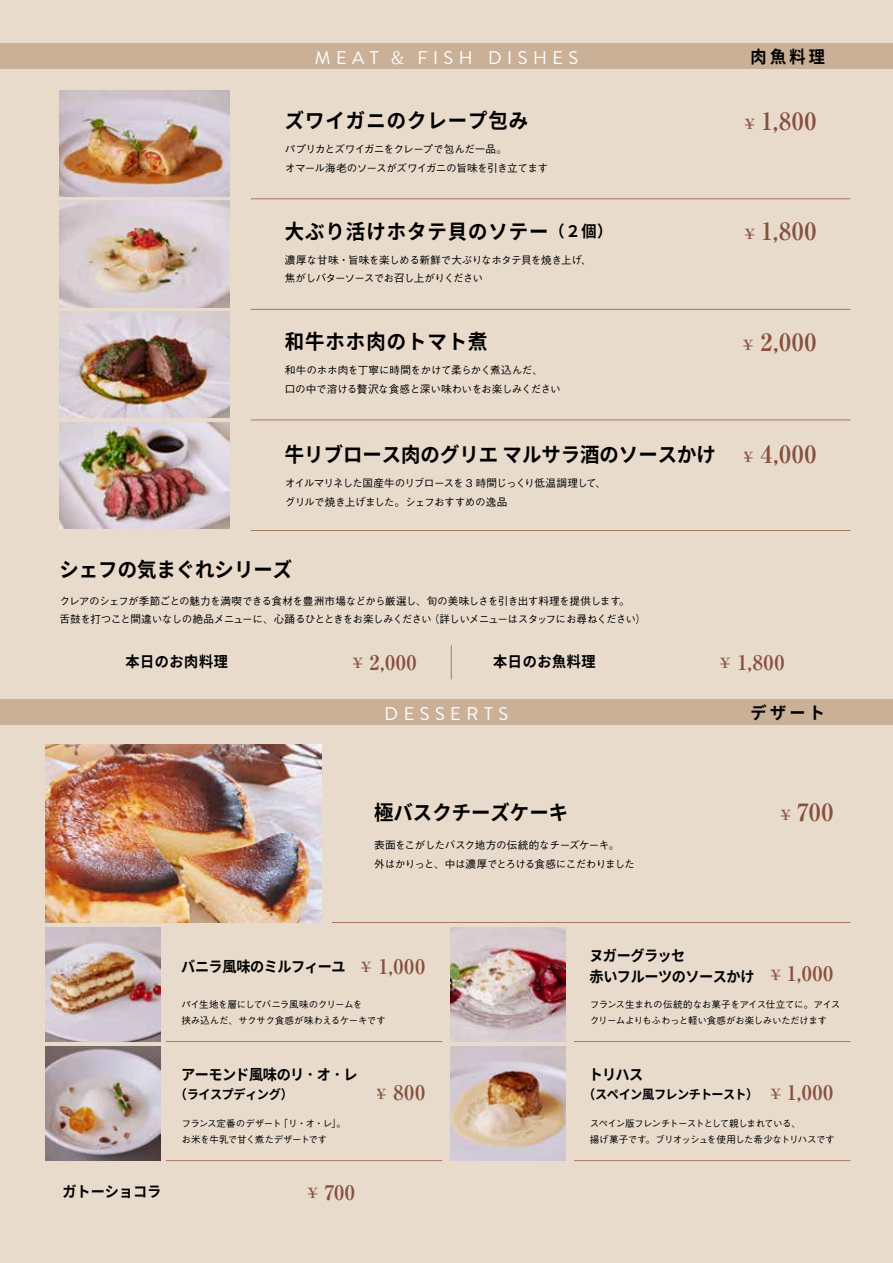
<style>
.page{position:relative;width:893px;height:1263px;background:#e9dbcc}
.page>*{position:absolute;margin:0;border:0;box-sizing:border-box;transform-origin:0 0}
.t1{font:700 23.85px "P Ryumin Pr 6 N";letter-spacing:.035em;color:#945f4f}
.t2{font:700 20.4px "Source Han Sans JP";color:#000;scale:.95 1}
.t3{font:700 20.4px "Source Han Sans JP";letter-spacing:.05em;color:#000;scale:.95 1}
.t4{font:700 20.25px "P Ryumin Pr 6 N";letter-spacing:.035em;color:#945f4f}
.t5{font:18.3px "Brandon Text";letter-spacing:.3em;color:#fff}
.t6{font:18.3px "Koz Min Pr 6 N";color:#fff}
.t7{font:700 16.95px "Source Han Sans JP";letter-spacing:.2em;color:#000;scale:.95 1}
.t8{font:700 15.9px "Source Han Sans JP";color:#000;scale:.95 1}
.t9{font:700 14.85px/20.2px "Source Han Sans JP";letter-spacing:-.025em;color:#000;scale:.95 1}
.t10{font:700 14.85px "Source Han Sans JP";letter-spacing:.04em;color:#000;scale:.95 1}
.t11{font:700 14.85px "Source Han Sans JP";color:#000;scale:.95 1}
.t12{font:700 14.1px "P Ryumin Pr 6 N";color:#945f4f}
.t13{font:700 12.75px "Source Han Sans JP";letter-spacing:-.035em;color:#000;scale:.95 1}
.t14{font:10.65px/18.6px "P Gothic BBB Pr 6 N";letter-spacing:-.055em;color:#000}
.t15{font:9.6px/15.9px "P Gothic BBB Pr 6 N";letter-spacing:-.05em;color:#000}
.t16{font:9.6px/15.9px "P Gothic BBB Pr 6 N";letter-spacing:-.075em;color:#000}
</style>
<div class="page">
<img style="left:60px;top:311px;width:170px;height:107px">
<img style="left:60px;top:422px;width:170px;height:106px">
<div style="left:0;top:44px;width:893px;height:25px;background:#cab097"></div>
<div style="left:0;top:699px;width:893px;height:26px;background:#cab097"></div>
<img style="left:60px;top:90px;width:170px;height:107px">
<img style="left:60px;top:201px;width:170px;height:106px">
<hr style="left:251px;top:198px;width:599px;height:1px;background:#a97561">
<hr style="left:251px;top:420px;width:599px;height:1px;background:#a97561">
<hr style="left:251px;top:309px;width:599px;height:1px;background:#a97561">
<hr style="left:251px;top:530px;width:599px;height:1px;background:#a97561">
<img style="left:45px;top:744px;width:277px;height:179px">
<hr style="left:332px;top:922px;width:518px;height:1px;background:#a97561">
<img style="left:45px;top:927px;width:115px;height:115px">
<img style="left:45px;top:1046px;width:115px;height:115px">
<img style="left:451px;top:927px;width:115px;height:115px">
<img style="left:451px;top:1046px;width:115px;height:115px">
<hr style="left:166px;top:1041px;width:276px;height:1px;background:#a97561">
<hr style="left:166px;top:1160px;width:276px;height:1px;background:#a97561">
<hr style="left:574px;top:1041px;width:276px;height:1px;background:#a97561">
<hr style="left:574px;top:1160px;width:276px;height:1px;background:#a97561">
<hr style="left:451px;top:645px;width:1px;height:34px;background:#a97561">
<h3 class="t5" style="left:315px;top:45px;width:65px">MEAT</h3>
<h3 class="t6" style="left:389px;top:47px;width:20px">＆</h3>
<h3 class="t5" style="left:417px;top:45px;width:57px">FISH</h3>
<h3 class="t5" style="left:488px;top:45px;width:91px">DISHES</h3>
<h3 class="t7" style="left:751px;top:47px;width:80px">肉魚料理</h3>
<h2 class="t3" style="left:285px;top:109px;width:258px">ズワイガニのクレープ包み</h2>
<p class="t14" style="left:285px;top:139px;width:265px">パプリカとズワイガニをクレープで包んだ一品。<br>オマール海老のソースがズワイガニの旨味を引き立てます</p>
<h3 class="t12" style="left:742px;top:112px;width:16px">￥</h3>
<h1 class="t1" style="left:761px;top:102px;width:57px">1,800</h1>
<h2 class="t3" style="left:285px;top:220px;width:279px">大ぶり活けホタテ貝のソテー</h2>
<p class="t14" style="left:285px;top:250px;width:308px">濃厚な甘味・旨味を楽しめる新鮮で大ぶりなホタテ貝を焼き上げ、焦がしバターソースでお召し上がりください</p>
<h3 class="t8" style="left:550px;top:222px;width:68px">（２個(</h3>
<h3 class="t12" style="left:742px;top:223px;width:16px">￥</h3>
<h1 class="t1" style="left:761px;top:212px;width:57px">1,800</h1>
<h2 class="t3" style="left:285px;top:330px;width:215px">和牛ホホ肉のトマト煮</h2>
<p class="t14" style="left:285px;top:361px;width:277px">和牛のホホ肉を丁寧に時間をかけて柔らかく煮込んだ、<br>口の中で溶ける贅沢な食感と深い味わいをお楽しみください</p>
<h1 class="t1" style="left:761px;top:323px;width:57px">2,000</h1>
<h3 class="t12" style="left:742px;top:333px;width:16px">￥</h3>
<h2 class="t2" style="left:285px;top:443px;width:455px">牛リブロース肉のグリエマルサラ酒のソースかけ</h2>
<p class="t14" style="left:285px;top:473px;width:323px">オイルマリネした国産牛のリブロースを 3 時間じっくり低温調理して、グリルで焼き上げました。シェフおすすめの逸品</p>
<h1 class="t1" style="left:761px;top:435px;width:57px">4,000</h1>
<h3 class="t12" style="left:742px;top:446px;width:16px">￥</h3>
<h2 class="t2" style="left:60px;top:557px;width:246px">シェフの気まぐれシリーズ</h2>
<p class="t14" style="left:429px;top:591px;width:219px;text-indent:-369px">クレアのシェフが季節ごとの魅力を満喫できる食材を豊洲市場などから厳選し、旬の美味しさを引き出す料理を提供します。<br>（詳しいメニューはスタッフにお尋ねください(</p>
<p class="t14" style="left:60px;top:609px;width:374px">舌鼓を打つこと間違いなしの絶品メニューに、心踊るひとときをお楽しみください</p>
<h3 class="t10" style="left:125px;top:653px;width:109px">本日のお肉料理</h3>
<h3 class="t4" style="left:369px;top:646px;width:49px">2,000</h3>
<h3 class="t12" style="left:351px;top:651px;width:16px">￥</h3>
<h3 class="t10" style="left:493px;top:653px;width:109px">本日のお魚料理</h3>
<h3 class="t12" style="left:719px;top:651px;width:16px">￥</h3>
<h3 class="t4" style="left:737px;top:646px;width:48px">1,800</h3>
<h3 class="t5" style="left:385px;top:701px;width:125px">DESSERTS</h3>
<h3 class="t7" style="left:751px;top:703px;width:80px">デザート</h3>
<h2 class="t2" style="left:374px;top:801px;width:206px">極バスクチーズケーキ</h2>
<p class="t14" style="left:374px;top:835px;width:262px">表面をこがしたバスク地方の伝統的なチーズケーキ。<br>外はかりっと、中は濃厚でとろける食感にこだわりました</p>
<h1 class="t1" style="left:797px;top:793px;width:38px">700</h1>
<h3 class="t12" style="left:778px;top:803px;width:16px">￥</h3>
<h3 class="t11" style="left:62px;top:1183px;width:106px">ガトーショコラ</h3>
<h3 class="t9" style="left:181px;top:956px;width:175px">バニラ風味のミルフィーユ</h3>
<h3 class="t12" style="left:360px;top:956px;width:16px">￥</h3>
<h3 class="t4" style="left:379px;top:950px;width:48px">1,000</h3>
<p class="t15" style="left:181px;top:996px;width:206px">パイ生地を層にしてバニラ風味のクリームを<br>挟み込んだ、サクサク食感が味わえるケーキです</p>
<h3 class="t9" style="left:181px;top:1065px;width:187px">アーモンド風味のリ･オ･レ</h3>
<p class="t13" style="left:175px;top:1087px;width:126px">（ライスプディング(</p>
<p class="t15" style="left:279px;top:1115px;width:69px">「リ・オ・レ。「</p>
<p class="t15" style="left:181px;top:1115px;width:147px">フランス定番のデザート<br>お米を牛乳で甘く煮たデザートです</p>
<h3 class="t4" style="left:324px;top:1177px;width:32px">700</h3>
<h3 class="t12" style="left:306px;top:1181px;width:16px">￥</h3>
<h3 class="t4" style="left:394px;top:1076px;width:33px">800</h3>
<h3 class="t12" style="left:375px;top:1082px;width:16px">￥</h3>
<h3 class="t9" style="left:589px;top:946px;width:175px">ヌガーグラッセ<br>赤いフルーツのソースかけ</h3>
<h3 class="t12" style="left:768px;top:963px;width:16px">￥</h3>
<h3 class="t4" style="left:787px;top:957px;width:48px">1,000</h3>
<p class="t15" style="left:590px;top:996px;width:252px">フランス生まれの伝統的なお菓子をアイス仕立てに。アイスクリームよりもふわっと軽い食感がお楽しみいただけます</p>
<h3 class="t9" style="left:589px;top:1065px;width:59px">トリハス</h3>
<p class="t13" style="left:583px;top:1087px;width:186px">（スペイン風フレンチトースト(</p>
<h3 class="t12" style="left:768px;top:1082px;width:16px">￥</h3>
<h3 class="t4" style="left:787px;top:1076px;width:48px">1,000</h3>
<p class="t16" style="left:590px;top:1115px;width:247px">スペイン版フレンチトーストとして親しまれている、<br>揚げ菓子です。ブリオッシュを使用した希少なトリハスです</p>
</div>
